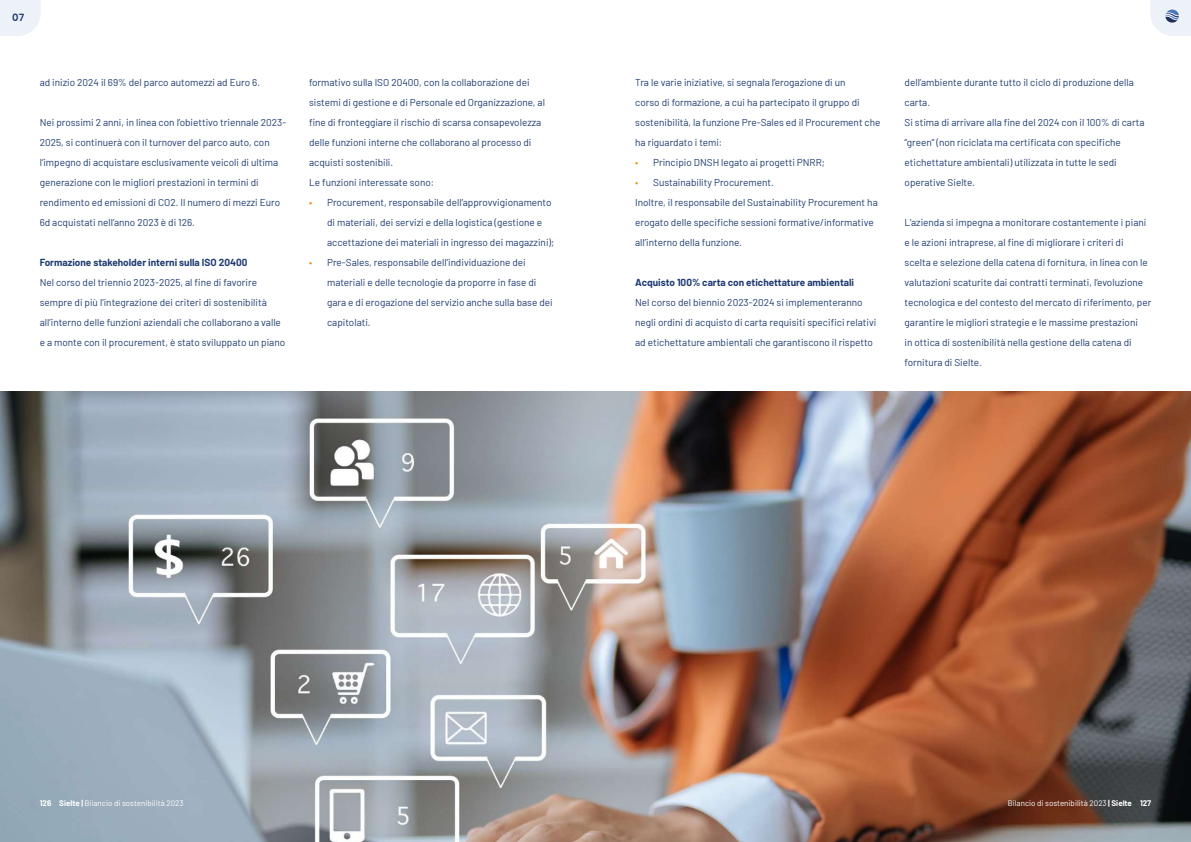
<style>
.page{position:relative;width:1191px;height:842px;background:#fff}
.page>*{position:absolute;margin:0;border:0;box-sizing:border-box;transform-origin:0 0}
.t1{font:10px/20px "Barlow";color:#1f3c70}
.t2{font:700 10px "Barlow";color:#1f3c70}
.t3{font:600 10px "Poppins";color:#1f3c70}
.t4{font:8px "Barlow";color:#fff}
.s1{color:#ed8e00}
.s2{font-weight:700}
</style>
<div class="page">
<img style="left:0;top:391px;width:1191px;height:451px">
<svg style="left:0;top:0;width:41px;height:36px"></svg>
<svg style="left:1150px;top:0;width:41px;height:36px"></svg>
<p class="t3" style="left:12px;top:12px;width:13px">07</p>
<p class="t1" style="left:40px;top:72px;width:222px">ad inizio 2024 il 69% del parco automezzi ad Euro 6.</p>
<p class="t1" style="left:40px;top:112px;width:248px">Nei prossimi 2 anni, in linea con l’obiettivo triennale 2023- 2025, si continuerà con il turnover del parco auto, con l’impegno di acquistare esclusivamente veicoli di ultima generazione con le migliori prestazioni in termini di rendimento ed emissioni di CO2. Il numero di mezzi Euro 6d acquistati nell’anno 2023 è di 126.</p>
<p class="t2" style="left:40px;top:255px;width:209px">Formazione stakeholder interni sulla ISO 20400</p>
<p class="t1" style="left:40px;top:272px;width:247px">Nel corso del triennio 2023-2025, al fine di favorire sempre di più l’integrazione dei criteri di sostenibilità all’interno delle funzioni aziendali che collaborano a valle e a monte con il procurement, è stato sviluppato un piano</p>
<p class="t1" style="left:309px;top:72px;width:237px">formativo sulla ISO 20400, con la collaborazione dei sistemi di gestione e di Personale ed Organizzazione, al fine di fronteggiare il rischio di scarsa consapevolezza delle funzioni interne che collaborano al processo di acquisti sostenibili.<br>Le funzioni interessate sono:</p>
<p class="t1" style="left:327px;top:192px;width:229px;text-indent:-18px"><span class="s1">•</span> Procurement, responsabile dell’approvvigionamento di materiali, dei servizi e della logistica (gestione e accettazione dei materiali in ingresso dei magazzini);</p>
<p class="t1" style="left:327px;top:252px;width:227px;text-indent:-18px"><span class="s1">•</span> Pre-Sales, responsabile dell’individuazione dei materiali e delle tecnologie da proporre in fase di gara e di erogazione del servizio anche sulla base dei capitolati.</p>
<p class="t1" style="left:635px;top:72px;width:247px">Tra le varie iniziative, si segnala l’erogazione di un<br>corso di formazione, a cui ha partecipato il gruppo di sostenibilità, la funzione Pre-Sales ed il Procurement che ha riguardato i temi:</p>
<p class="t1" style="left:635px;top:152px;width:191px"><span class="s1">•</span> Principio DNSH legato ai progetti PNRR;</p>
<p class="t1" style="left:635px;top:172px;width:244px"><span class="s1">•</span> Sustainability Procurement.<br>Inoltre, il responsabile del Sustainability Procurement ha erogato delle specifiche sessioni formative/informative all’interno della funzione.</p>
<p class="t2" style="left:635px;top:275px;width:220px">Acquisto 100% carta con etichettature ambientali</p>
<p class="t1" style="left:635px;top:292px;width:243px">Nel corso del biennio 2023-2024 si implementeranno negli ordini di acquisto di carta requisiti specifici relativi ad etichettature ambientali che garantiscono il rispetto</p>
<p class="t1" style="left:904px;top:72px;width:241px">dell’ambiente durante tutto il ciclo di produzione della carta.<br>Si stima di arrivare alla fine del 2024 con il 100% di carta “green” (non riciclata ma certificata con specifiche etichettature ambientali) utilizzata in tutte le sedi operative Sielte.</p>
<p class="t1" style="left:904px;top:212px;width:248px">L’azienda si impegna a monitorare costantemente i piani e le azioni intraprese, al fine di migliorare i criteri di scelta e selezione della catena di fornitura, in linea con le valutazioni scaturite dai contratti terminati, l’evoluzione tecnologica e del contesto del mercato di riferimento, per garantire le migliori strategie e le massime prestazioni<br>in ottica di sostenibilità nella gestione della catena di fornitura di Sielte.</p>
<p class="t4" style="left:40px;top:797px;width:145px"><span class="s2">126 Sielte |</span> Bilancio di sostenibilità 2023</p>
<p class="t4" style="left:1007px;top:797px;width:145px">Bilancio di sostenibilità 2023 <span class="s2">| Sielte 127</span></p>
</div>
